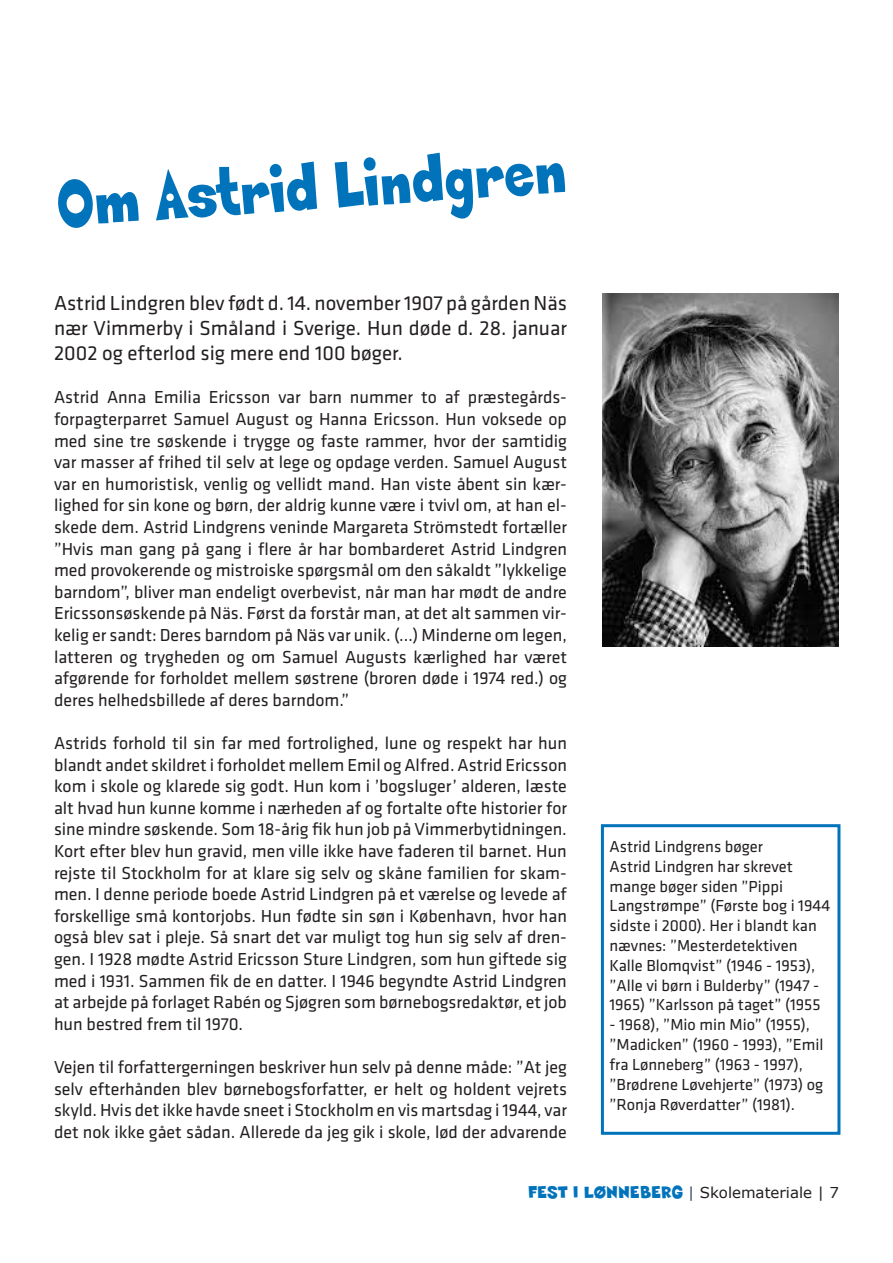
<style>
.page{position:relative;width:893px;height:1263px;background:#fff}
.page>*{position:absolute;margin:0;border:0;box-sizing:border-box;transform-origin:0 0}
.t1{font:72px "Sneakerhead BTN Condensed";color:#0073bb}
.t2{font:21px/25.2px "Klavika Basic";color:#231f20;text-align:justify}
.t3{font:18px/21.6px "Klavika Basic";color:#231f20;text-align:justify}
.t4{font:16.5px/19.8px "Klavika Basic";color:#231f20}
.t5{font:15px "Verdana";color:#231f20}
.s1{font-family:"Sneakerhead BTN";font-size:18px;color:#0073bb}
.s2{color:#32496b}
</style>
<div class="page">
<img style="left:602px;top:294px;width:237px;height:352px">
<div style="left:601px;top:824px;width:239px;height:311px;border:3px solid #0073bb"></div>
<p class="t1" style="left:54px;top:164px;width:512px;rotate:-4deg">Om Astrid Lindgren</p>
<p class="t2" style="left:54px;top:289px;width:514px">Astrid Lindgren blev født d. 14. november 1907 på gården Näs nær Vimmerby i Småland i Sverige. Hun døde d. 28. januar 2002 og efterlod sig mere end 100 bøger.</p>
<p class="t3" style="left:54px;top:386px;width:515px">Astrid Anna Emilia Ericsson var barn nummer to af præstegårds&shy;forpagterparret Samuel August og Hanna Ericsson. Hun voksede op med sine tre søskende i trygge og faste rammer, hvor der samtidig var masser af frihed til selv at lege og opdage verden. Samuel August var en humoristisk, venlig og vellidt mand. Han viste åbent sin kær&shy;lighed for sin kone og børn, der aldrig kunne være i tvivl om, at han el&shy;skede dem. Astrid Lindgrens veninde Margareta Strömstedt fortæller ”Hvis man gang på gang i flere år har bombarderet Astrid Lindgren med provokerende og mistroiske spørgsmål om den såkaldt ”lykkelige barndom”, bliver man endeligt overbevist, når man har mødt de andre Ericssonsøskende på Näs. Først da forstår man, at det alt sammen vir&shy;kelig er sandt: Deres barndom på Näs var unik. (…) Minderne om legen, latteren og trygheden og om Samuel Augusts kærlighed har været afgørende for forholdet mellem søstrene (broren døde i 1974 red.) og deres helhedsbillede af deres barndom.”</p>
<p class="t3" style="left:54px;top:732px;width:515px">Astrids forhold til sin far med fortrolighed, lune og respekt har hun blandt andet skildret i forholdet mellem Emil og Alfred. Astrid Ericsson kom i skole og klarede sig godt. Hun kom i ’bogsluger’ alderen, læste alt hvad hun kunne komme i nærheden af og fortalte ofte historier for sine mindre søskende. Som 18-årig fik hun job på Vimmerbytidningen.<br>Kort efter blev hun gravid, men ville ikke have faderen til barnet. Hun rejste til Stockholm for at klare sig selv og skåne familien for skam&shy;men. I denne periode boede Astrid Lindgren på et værelse og levede af forskellige små kontorjobs. Hun fødte sin søn i København, hvor han også blev sat i pleje. Så snart det var muligt tog hun sig selv af dren&shy;gen. I 1928 mødte Astrid Ericsson Sture Lindgren, som hun giftede sig med i 1931. Sammen fik de en datter. I 1946 begyndte Astrid Lindgren at arbejde på forlaget Rabén og Sjøgren som børnebogsredaktør, et job hun bestred frem til 1970.</p>
<p class="t3" style="left:54px;top:1056px;width:514px">Vejen til forfattergerningen beskriver hun selv på denne måde: ”At jeg selv efterhånden blev børnebogsforfatter, er helt og holdent vejrets skyld. Hvis det ikke havde sneet i Stockholm en vis martsdag i 1944, var det nok ikke gået sådan. Allerede da jeg gik i skole, lød der advarende</p>
<p class="t4" style="left:609px;top:836px;width:155px">Astrid Lindgrens bøger</p>
<p class="t4" style="left:609px;top:856px;width:222px">Astrid Lindgren har skrevet mange bøger siden ”Pippi<br>Langstrømpe” (Første bog i 1944 sidste i 2000). Her i blandt kan nævnes: ”Mesterdetektiven<br>Kalle Blomqvist” (1946 - 1953), ”Alle vi børn i Bulderby” (1947 -<br>1965) ”Karlsson på taget” (1955</p>
<p class="t4" style="left:609px;top:1014px;width:215px">- 1968), ”Mio min Mio” (1955), ”Madicken” (1960 - 1993), ”Emil fra Lønneberg” (1963 - 1997), ”Brødrene Løvehjerte” (1973) og ”Ronja Røverdatter” (1981).</p>
<p class="t5" style="left:528px;top:1182px;width:312px"><span class="s1">FEST I LØNNEBERG</span> <span class="s2">|</span> Skolemateriale | 7</p>
</div>
